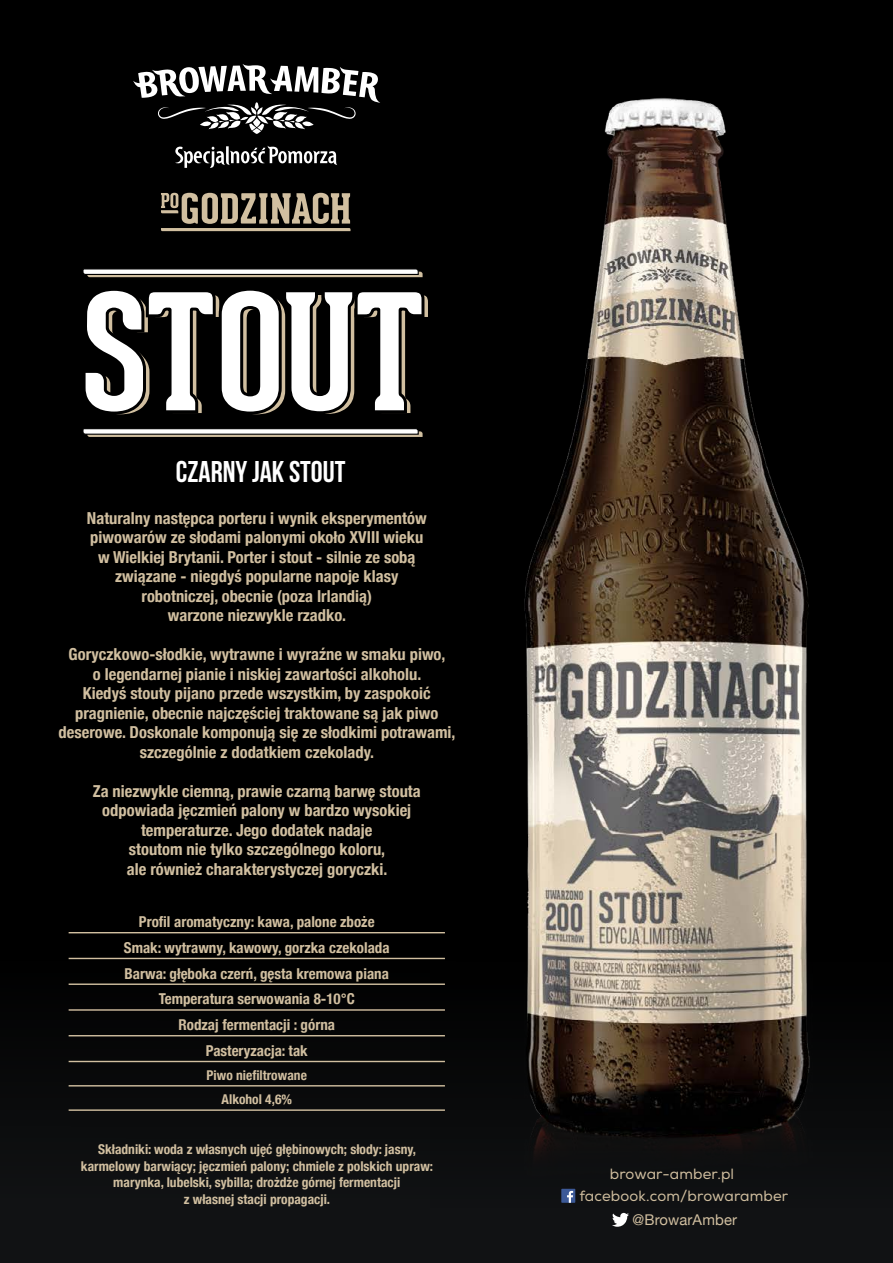
<style>
.page{position:relative;width:893px;height:1263px;background:#000}
.page>*{position:absolute;margin:0;border:0;box-sizing:border-box;transform-origin:0 0}
.t1{font:700 157.8px "Geared Slab";color:#fff}
.t2{font:700 30px "Bebas Neue";color:#fff}
.t3{font:700 condensed 16.5px/19.5px "Helvetica Neue";color:#d1bfa0;text-align:center}
.t4{font:700 condensed 15px/25.8px "Helvetica Neue";color:#d1bfa0;text-align:center}
.t5{font:14.85px/22.6px "Nexa";letter-spacing:.01em;color:#d1bfa0}
.t6{font:14.85px "Helvetica Neue";letter-spacing:.01em;color:#d1bfa0}
.t7{font:700 condensed 13.5px/16.5px "Helvetica Neue";color:#d1bfa0;text-align:center}
</style>
<div class="page">
<div style="left:0;top:850px;width:893px;height:413px;background:#0a0a0b"></div>
<svg style="left:612px;top:1213px;width:17px;height:14px"></svg>
<svg style="left:133px;top:64px;width:247px;height:70px"></svg>
<svg style="left:175px;top:145px;width:162px;height:23px"></svg>
<hr style="left:69px;top:932px;width:376px;height:1px;background:#d1bfa0">
<hr style="left:69px;top:958px;width:376px;height:1px;background:#d1bfa0">
<hr style="left:69px;top:983px;width:376px;height:2px;background:#d1bfa0">
<hr style="left:69px;top:1009px;width:376px;height:2px;background:#d1bfa0">
<hr style="left:69px;top:1035px;width:376px;height:1px;background:#d1bfa0">
<hr style="left:69px;top:1061px;width:376px;height:1px;background:#d1bfa0">
<hr style="left:69px;top:1085px;width:376px;height:1px;background:#d1bfa0">
<hr style="left:69px;top:1109px;width:376px;height:2px;background:#d1bfa0">
<img style="left:431px;top:98px;width:462px;height:1105px">
<svg style="left:161px;top:193px;width:189px;height:38px"></svg>
<svg style="left:83px;top:255px;width:374px;height:196px"></svg>
<h1 class="t1" style="left:81px;top:254px;width:345px">STOUT</h1>
<h2 class="t2" style="left:176px;top:455px;width:171px">CZARNY JAK STOUT</h2>
<p class="t3" style="left:87px;top:507px;width:341px">Naturalny następca porteru i wynik eksperymentów piwowarów ze słodami palonymi około XVIII wieku w Wielkiej Brytanii. Porter i stout - silnie ze sobą związane - niegdyś popularne napoje klasy robotniczej, obecnie (poza Irlandią)<br>warzone niezwykle rzadko.</p>
<p class="t3" style="left:59px;top:643px;width:398px">Goryczkowo-słodkie, wytrawne i wyraźne w smaku piwo,<br>o legendarnej pianie i niskiej zawartości alkoholu.<br>Kiedyś stouty pijano przede wszystkim, by zaspokoić pragnienie, obecnie najczęściej traktowane są jak piwo deserowe. Doskonale komponują się ze słodkimi potrawami, szczególnie z dodatkiem czekolady.</p>
<p class="t3" style="left:93px;top:780px;width:329px">Za niezwykle ciemną, prawie czarną barwę stouta odpowiada jęczmień palony w bardzo wysokiej temperaturze. Jego dodatek nadaje<br>stoutom nie tylko szczególnego koloru,<br>ale również charakterystyczej goryczki.</p>
<p class="t4" style="left:124px;top:908px;width:267px">Profil aromatyczny: kawa, palone zboże Smak: wytrawny, kawowy, gorzka czekolada Barwa: głęboka czerń, gęsta kremowa piana Temperatura serwowania 8-10°C<br>Rodzaj fermentacji : górna<br>Pasteryzacja: tak</p>
<p class="t7" style="left:207px;top:1062px;width:102px;line-height:24.3px">Piwo niefiltrowane<br>Alkohol 4,6%</p>
<p class="t7" style="left:81px;top:1140px;width:354px">Składniki: woda z własnych ujęć głębinowych; słody: jasny, karmelowy barwiący; jęczmień palony; chmiele z polskich upraw: marynka, lubelski, sybilla; drożdże górnej fermentacji<br>z własnej stacji propagacji.</p>
<p class="t5" style="left:579px;top:1162px;width:210px;text-indent:30px">browar-amber.pl facebook.com/browaramber</p>
<p class="t6" style="left:632px;top:1208px;width:106px">@BrowarAmber</p>
</div>
